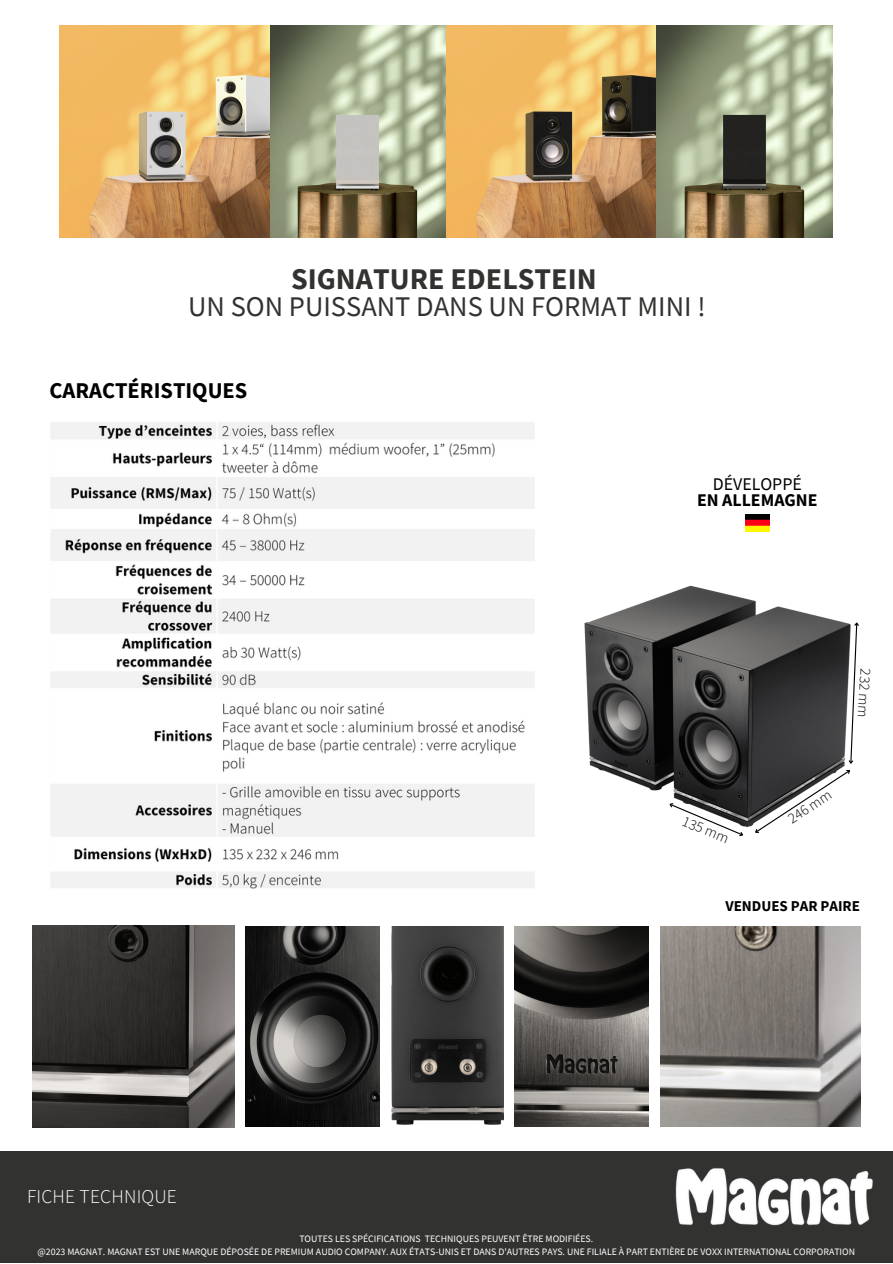
<style>
.page{position:relative;width:893px;height:1264px;background:#fff}
.page>*{position:absolute;margin:0;border:0;box-sizing:border-box;transform-origin:0 0}
.t1{font:700 30px "Source Sans Pro";color:#323231}
.t2{font:28.5px "Source Sans Pro";color:#323231}
.t3{font:700 22.5px "Source Sans Pro";color:#000}
.t4{font:300 19.5px "Source Sans Pro";letter-spacing:.01em;color:#fff}
.t5{font:700 17.85px "Source Sans Pro";color:#000}
.t6{font:17.85px "Source Sans Pro";color:#000}
.t7{font:300 15px "Source Sans Pro";color:#000}
.t8{font:700 15px "Source Sans Pro";color:#000}
.t9{font:9.75px "Source Sans Pro";color:#fff}
</style>
<div class="page">
<div style="left:0;top:1151px;width:892px;height:111px;background:#323231"></div>
<img style="left:675px;top:1168px;width:198px;height:57px">
<img style="left:33px;top:925px;width:201px;height:202px">
<img style="left:245px;top:926px;width:134px;height:200px">
<img style="left:514px;top:926px;width:134px;height:200px">
<img style="left:584px;top:585px;width:254px;height:243px">
<svg style="left:667px;top:800px;width:78px;height:36px"></svg>
<svg style="left:752px;top:621px;width:107px;height:212px"></svg>
<img style="left:745px;top:514px;width:24px;height:17px">
<img style="left:391px;top:926px;width:112px;height:199px">
<img style="left:660px;top:926px;width:200px;height:200px">
<img style="left:60px;top:25px;width:772px;height:213px">
<img style="left:51px;top:422px;width:484px;height:467px">
<p class="t1" style="left:291px;top:259px;width:307px">SIGNATURE EDELSTEIN</p>
<p class="t2" style="left:188px;top:287px;width:519px">UN SON PUISSANT DANS UN FORMAT MINI !</p>
<p class="t3" style="left:49px;top:375px;width:199px">CARACTÉRISTIQUES</p>
<p class="t4" style="left:27px;top:1183px;width:151px">FICHE TECHNIQUE</p>
<p class="t6" style="left:712px;top:472px;width:91px">DÉVELOPPÉ</p>
<p class="t5" style="left:697px;top:488px;width:122px">EN ALLEMAGNE</p>
<p class="t7" style="left:686px;top:811px;width:50px;rotate:22deg">135 mm</p>
<p class="t7" style="left:875px;top:669px;width:50px;rotate:93deg">232 mm</p>
<p class="t7" style="left:784px;top:811px;width:50px;rotate:-33deg">246 mm</p>
<p class="t8" style="left:725px;top:896px;width:136px">VENDUES PAR PAIRE</p>
<p class="t9" style="left:299px;top:1232px;width:295px">TOUTES LES SPÉCIFICATIONS TECHNIQUES PEUVENT ÊTRE MODIFIÉES.</p>
<p class="t9" style="left:38px;top:1245px;width:818px">@2023 MAGNAT. MAGNAT EST UNE MARQUE DÉPOSÉE DE PREMIUM AUDIO COMPANY. AUX ÉTATS-UNIS ET DANS D'AUTRES PAYS. UNE FILIALE À PART ENTIÈRE DE VOXX INTERNATIONAL CORPORATION</p>
</div>
